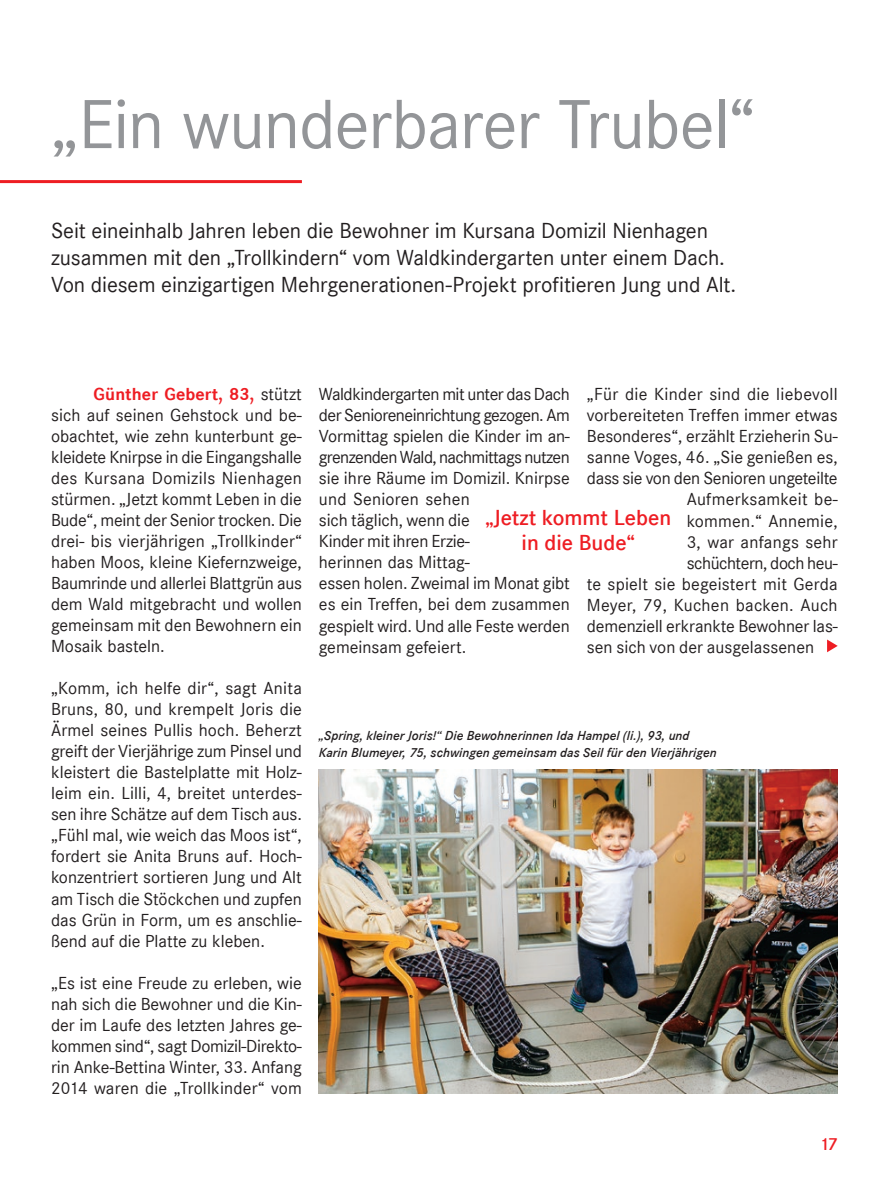
<style>
.page{position:relative;width:893px;height:1191px;background:#fff}
.page>*{position:absolute;margin:0;border:0;box-sizing:border-box;transform-origin:0 0}
.t1{font:72px "Corporate S";letter-spacing:-.015em;color:#939598}
.t2{font:22.5px/27px "Corporate S";letter-spacing:-.005em;color:#231f20}
.t3{font:600 22.5px/25.2px "Corporate S";color:#ee1d23;text-align:center}
.t4{font:18px/21px "Corporate S";color:#231f20;text-align:justify}
.t5{font:18px "Corporate S";letter-spacing:.02em;color:#231f20}
.t6{font:18px "Corporate S";letter-spacing:-.025em;color:#231f20}
.t7{font:600 18px "Corporate S";color:#ee1d23}
.t8{font:italic 600 13.5px/16.5px "Corporate S";color:#231f20}
.s1{font-weight:700;color:#ee1d23}
</style>
<div class="page">
<hr style="left:0;top:180px;width:302px;height:3px;background:#ee1d23">
<img style="left:319px;top:770px;width:519px;height:323px">
<svg style="left:827px;top:639px;width:11px;height:13px"></svg>
<h1 class="t1" style="left:51px;top:83px;width:706px">„Ein wunderbarer Trubel“</h1>
<p class="t2" style="left:51px;top:217px;width:687px">Seit eineinhalb Jahren leben die Bewohner im Kursana Domizil Nienhagen zusammen mit den „Trollkindern“ vom Waldkindergarten unter einem Dach.<br>Von diesem einzigartigen Mehrgenerationen-Projekt profitieren Jung und Alt.</p>
<p class="t4" style="left:51px;top:384px;width:252px;text-indent:43px"><span class="s1">Günther Gebert, 83,</span> stützt sich auf seinen Gehstock und be&shy;obachtet, wie zehn kunterbunt ge&shy;kleidete Knirpse in die Eingangshalle des Kursana Domizils Nienhagen stürmen. „Jetzt kommt Leben in die Bude“, meint der Senior trocken. Die drei- bis vierjährigen „Trollkinder“ haben Moos, kleine Kiefernzweige, Baumrinde und allerlei Blattgrün aus dem Wald mitgebracht und wollen gemeinsam mit den Bewohnern ein Mosaik basteln.</p>
<p class="t4" style="left:51px;top:678px;width:252px">„Komm, ich helfe dir“, sagt Anita Bruns, 80, und krempelt Joris die Ärmel seines Pullis hoch. Beherzt greift der Vierjährige zum Pinsel und kleistert die Bastelplatte mit Holz&shy;leim ein. Lilli, 4, breitet unterdes&shy;sen ihre Schätze auf dem Tisch aus. „Fühl mal, wie weich das Moos ist“, fordert sie Anita Bruns auf. Hoch&shy;konzentriert sortieren Jung und Alt am Tisch die Stöckchen und zupfen das Grün in Form, um es anschlie&shy;ßend auf die Platte zu kleben.</p>
<p class="t4" style="left:51px;top:972px;width:252px">„Es ist eine Freude zu erleben, wie nah sich die Bewohner und die Kin&shy;der im Laufe des letzten Jahres ge&shy;kommen sind“, sagt Domizil-Direkto&shy;rin Anke-Bettina Winter, 33. Anfang 2014 waren die „Trollkinder“ vom</p>
<p class="t4" style="left:319px;top:384px;width:252px;text-align:left">Waldkindergarten mit unter das Dach der Senioreneinrichtung gezogen. Am<br>Vormittag spielen die Kinder im an&shy;grenzenden Wald, nachmittags nutzen sie ihre Räume im Domizil. Knirpse und Senioren sehen<br>sich täglich, wenn die<br>Kinder mit ihren Erzie-<br>herinnen das Mittag-<br>essen holen. Zweimal im Monat gibt es ein Treffen, bei dem zusammen gespielt wird. Und alle Feste werden gemeinsam gefeiert.</p>
<p class="t5" style="left:587px;top:384px;width:252px">„Für die Kinder sind die liebevoll</p>
<p class="t4" style="left:587px;top:405px;width:252px">vorbereiteten Treffen immer etwas</p>
<p class="t4" style="left:587px;top:426px;width:252px">Besonderes“, erzählt Erzieherin Su-</p>
<p class="t4" style="left:587px;top:447px;width:252px">sanne Voges, 46. „Sie genießen es,</p>
<p class="t4" style="left:587px;top:468px;width:252px">dass sie von den Senioren ungeteilte</p>
<p class="t4" style="left:687px;top:489px;width:152px">Aufmerksamkeit be-</p>
<p class="t4" style="left:687px;top:510px;width:152px">kommen.“ Annemie,</p>
<p class="t4" style="left:687px;top:531px;width:152px">3, war anfangs sehr</p>
<p class="t6" style="left:687px;top:552px;width:152px">schüchtern, doch heu-</p>
<p class="t4" style="left:587px;top:573px;width:252px">te spielt sie begeistert mit Gerda</p>
<p class="t4" style="left:587px;top:594px;width:252px">Meyer, 79, Kuchen backen. Auch</p>
<p class="t4" style="left:587px;top:615px;width:252px">demenziell erkrankte Bewohner las-</p>
<p class="t4" style="left:587px;top:636px;width:229px">sen sich von der ausgelassenen</p>
<p class="t3" style="left:485px;top:505px;width:187px">„Jetzt kommt Leben in die Bude“</p>
<p class="t8" style="left:319px;top:727px;width:399px">„Spring, kleiner Joris!“ Die Bewohnerinnen Ida Hampel (li.), 93, und<br>Karin Blumeyer, 75, schwingen gemeinsam das Seil für den Vierjährigen</p>
<p class="t7" style="left:819px;top:1134px;width:20px">17</p>
</div>
